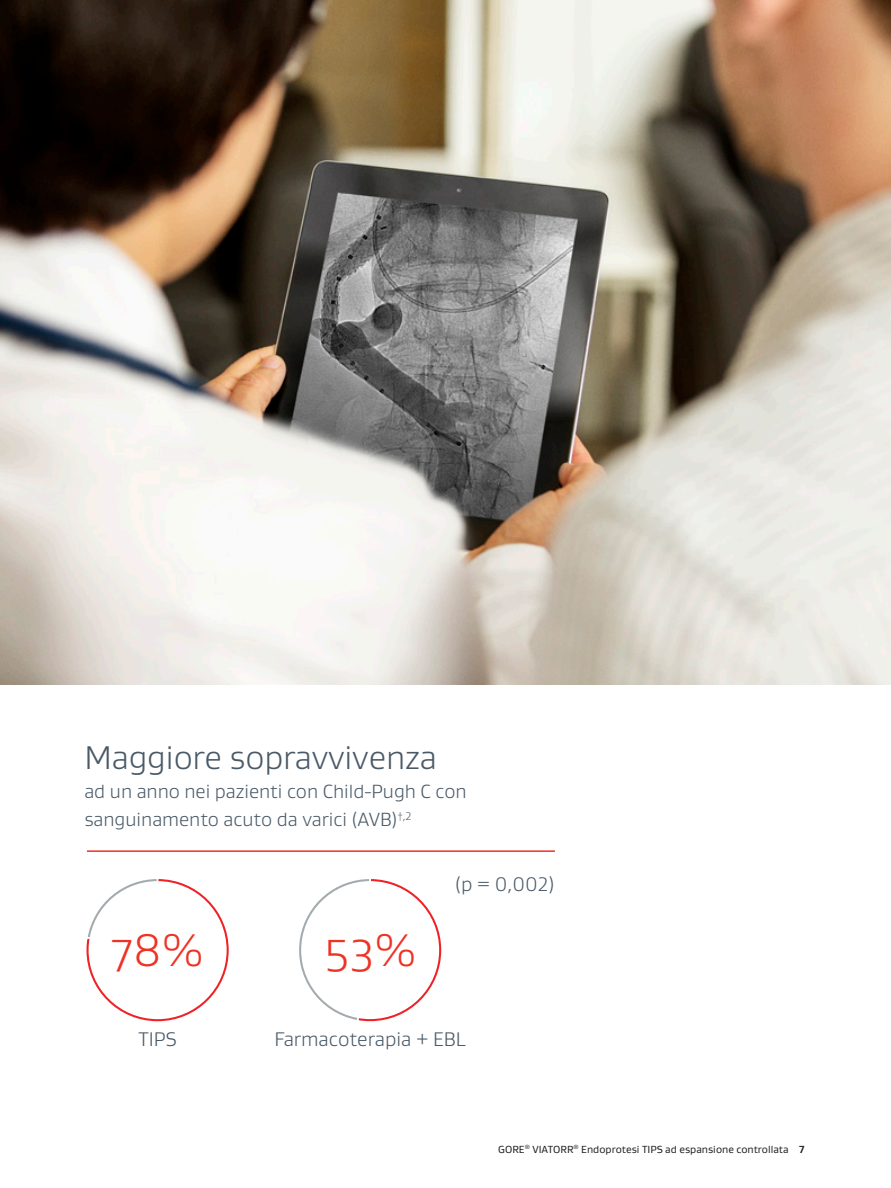
<style>
.page{position:relative;width:891px;height:1188px;background:#fff}
.page>*{position:absolute;margin:0;border:0;box-sizing:border-box;transform-origin:0 0}
.t1{font:300 46.65px "Gore Gustan";color:#ee3224}
.t2{font:300 33.45px "Gore Gustan";letter-spacing:-.005em;color:#495966}
.t3{font:300 20.1px "Gore Gustan";color:#495966}
.t4{font:300 19.5px/28.5px "Gore Gustan";color:#495966}
.t5{font:10.5px "Gore Gustan";color:#231f20}
.s1{font-weight:700}
</style>
<div class="page">
<hr style="left:87px;top:850px;width:468px;height:2px;background:#ee3224">
<svg style="left:86px;top:879px;width:143px;height:143px"></svg>
<div style="left:89px;top:881px;width:138px;height:138px;background:#fff;border-radius:50%"></div>
<svg style="left:299px;top:879px;width:143px;height:143px"></svg>
<div style="left:301px;top:881px;width:138px;height:138px;background:#fff;border-radius:50%"></div>
<img style="left:0;top:0;width:891px;height:685px">
<h2 class="t2" style="left:84px;top:737px;width:354px">Maggiore sopravvivenza</h2>
<p class="t4" style="left:84px;top:776px;width:384px">ad un anno nei pazienti con Child‑Pugh C con sanguinamento acuto da varici (AVB)<sup>†,2</sup></p>
<h1 class="t1" style="left:111px;top:921px;width:94px">78%</h1>
<h1 class="t1" style="left:324px;top:921px;width:94px">53%</h1>
<p class="t3" style="left:455px;top:872px;width:102px">(p = 0,002)</p>
<p class="t3" style="left:138px;top:1027px;width:40px">TIPS</p>
<p class="t3" style="left:275px;top:1027px;width:193px">Farmacoterapia + EBL</p>
<p class="t5" style="left:498px;top:1142px;width:308px">GORE<sup>®</sup> VIATORR<sup>®</sup> Endoprotesi TIPS ad espansione controllata <span class="s1">7</span></p>
</div>
